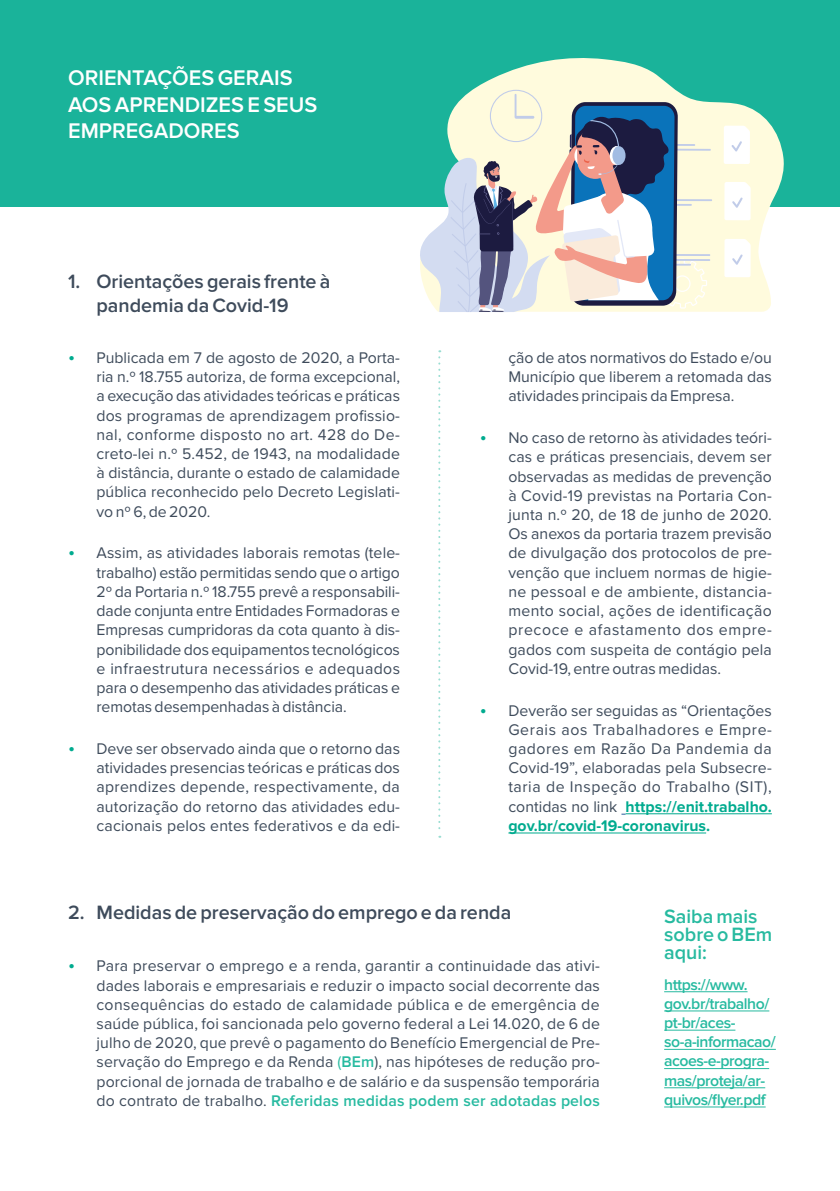
<style>
.page{position:relative;width:840px;height:1191px;background:#fff}
.page>*{position:absolute;margin:0;border:0;box-sizing:border-box;transform-origin:0 0}
.t1{font:600 22px/26.4px "Proxima Nova";color:#fff}
.t2{font:600 20px/24px "Proxima Nova";color:#3e4b5b}
.t3{font:600 20px/18px "Proxima Nova";color:#27baa0}
.t4{font:16px/19.2px "Proxima Nova";letter-spacing:.005em;color:#3e4b5b;text-align:justify}
.t5{font:600 16px/19.2px "Proxima Nova";letter-spacing:-.03em;color:#27baa0}
.s1{font-size:20px;color:#00ab8f}
.s2{font-weight:700;color:#00ab8f}
.s3{color:#27baa0}
.s4{font-weight:600;color:#27baa0}
</style>
<div class="page">
<div style="left:0;top:0;width:839px;height:206px;background:#1ab39a"></div>
<hr style="left:625px;top:813px;width:146px;height:1px;background:#00ab8f">
<hr style="left:508px;top:832px;width:197px;height:1px;background:#00ab8f">
<svg style="left:472px;top:58px;width:312px;height:254px;fill:#fffbdd"></svg>
<svg style="left:723px;top:126px;width:26px;height:38px"></svg>
<svg style="left:724px;top:182px;width:26px;height:38px"></svg>
<svg style="left:724px;top:239px;width:26px;height:38px"></svg>
<svg style="left:416px;top:90px;width:295px;height:222px;background:#b2bfc0"></svg>
<svg style="left:438px;top:350px;width:2px;height:487px"></svg>
<hr style="left:663px;top:991px;width:84px;height:1px;background:#27baa0">
<hr style="left:663px;top:1010px;width:105px;height:1px;background:#27baa0">
<hr style="left:663px;top:1029px;width:72px;height:1px;background:#27baa0">
<hr style="left:663px;top:1049px;width:112px;height:1px;background:#27baa0">
<hr style="left:663px;top:1068px;width:105px;height:1px;background:#27baa0">
<hr style="left:663px;top:1087px;width:101px;height:1px;background:#27baa0">
<hr style="left:663px;top:1106px;width:102px;height:1px;background:#27baa0">
<h1 class="t1" style="left:68px;top:65px;width:251px">ORIENTAÇÕES GERAIS<br>AOS APRENDIZES E SEUS<br>EMPREGADORES</h1>
<p class="t2" style="left:96px;top:270px;width:235px;text-indent:-28px">1. Orientações gerais frente à pandemia da Covid-19</p>
<p class="t4" style="left:96px;top:347px;width:305px;text-indent:-28px"><span class="s1">•</span> Publicada em 7 de agosto de 2020, a Porta&shy;ria n.º 18.755 autoriza, de forma excepcional, a execução das atividades teóricas e práticas dos programas de aprendizagem profissio&shy;nal, conforme disposto no art. 428 do De&shy;creto-lei n.º 5.452, de 1943, na modalidade à distância, durante o estado de calamidade pública reconhecido pelo Decreto Legislati&shy;vo nº 6, de 2020.</p>
<p class="t4" style="left:96px;top:543px;width:305px;text-indent:-28px"><span class="s1">•</span> Assim, as atividades laborais remotas (tele&shy;trabalho) estão permitidas sendo que o artigo 2º da Portaria n.º 18.755 prevê a responsabili&shy;dade conjunta entre Entidades Formadoras e Empresas cumpridoras da cota quanto à dis&shy;ponibilidade dos equipamentos tecnológicos e infraestrutura necessários e adequados para o desempenho das atividades práticas e remotas desempenhadas à distância.</p>
<p class="t4" style="left:96px;top:738px;width:305px;text-indent:-28px"><span class="s1">•</span> Deve ser observado ainda que o retorno das atividades presencias teóricas e práticas dos aprendizes depende, respectivamente, da autorização do retorno das atividades edu&shy;cacionais pelos entes federativos e da edi-</p>
<p class="t4" style="left:508px;top:347px;width:265px">ção de atos normativos do Estado e/ou Município que liberem a retomada das atividades principais da Empresa.</p>
<p class="t4" style="left:508px;top:427px;width:265px;text-indent:-28px"><span class="s1">•</span> No caso de retorno às atividades teóri&shy;cas e práticas presenciais, devem ser observadas as medidas de prevenção à Covid-19 previstas na Portaria Con&shy;junta n.º 20, de 18 de junho de 2020.<br>Os anexos da portaria trazem previsão de divulgação dos protocolos de pre&shy;venção que incluem normas de higie&shy;ne pessoal e de ambiente, distancia&shy;mento social, ações de identificação precoce e afastamento dos empre&shy;gados com suspeita de contágio pela Covid-19, entre outras medidas.</p>
<p class="t4" style="left:508px;top:700px;width:265px;text-indent:-28px"><span class="s1">•</span> Deverão ser seguidas as “Orientações Gerais aos Trabalhadores e Empre&shy;gadores em Razão Da Pandemia da Covid-19”, elaboradas pela Subsecre&shy;taria de Inspeção do Trabalho (SIT), contidas no link <span class="s2">https://enit.trabalho. gov.br/covid-19-coronavirus.</span></p>
<p class="t2" style="left:68px;top:901px;width:444px">2. Medidas de preservação do emprego e da renda</p>
<p class="t4" style="left:96px;top:955px;width:505px;text-indent:-28px"><span class="s1">•</span> Para preservar o emprego e a renda, garantir a continuidade das ativi&shy;dades laborais e empresariais e reduzir o impacto social decorrente das consequências do estado de calamidade pública e de emergência de saúde pública, foi sancionada pelo governo federal a Lei 14.020, de 6 de julho de 2020, que prevê o pagamento do Benefício Emergencial de Pre&shy;servação do Emprego e da Renda <span class="s3">(</span><span class="s4">BEm</span>), nas hipóteses de redução pro&shy;porcional de jornada de trabalho e de salário e da suspensão temporária do contrato de trabalho. <span class="s4">Referidas medidas podem ser adotadas pelos</span></p>
<p class="t3" style="left:663px;top:907px;width:110px">Saiba mais sobre o BEm aqui:</p>
<p class="t5" style="left:663px;top:975px;width:113px">https://www. gov.br/trabalho/ pt-br/aces&shy;so-a-informacao/ acoes-e-progra&shy;mas/proteja/ar&shy;quivos/flyer.pdf</p>
</div>
